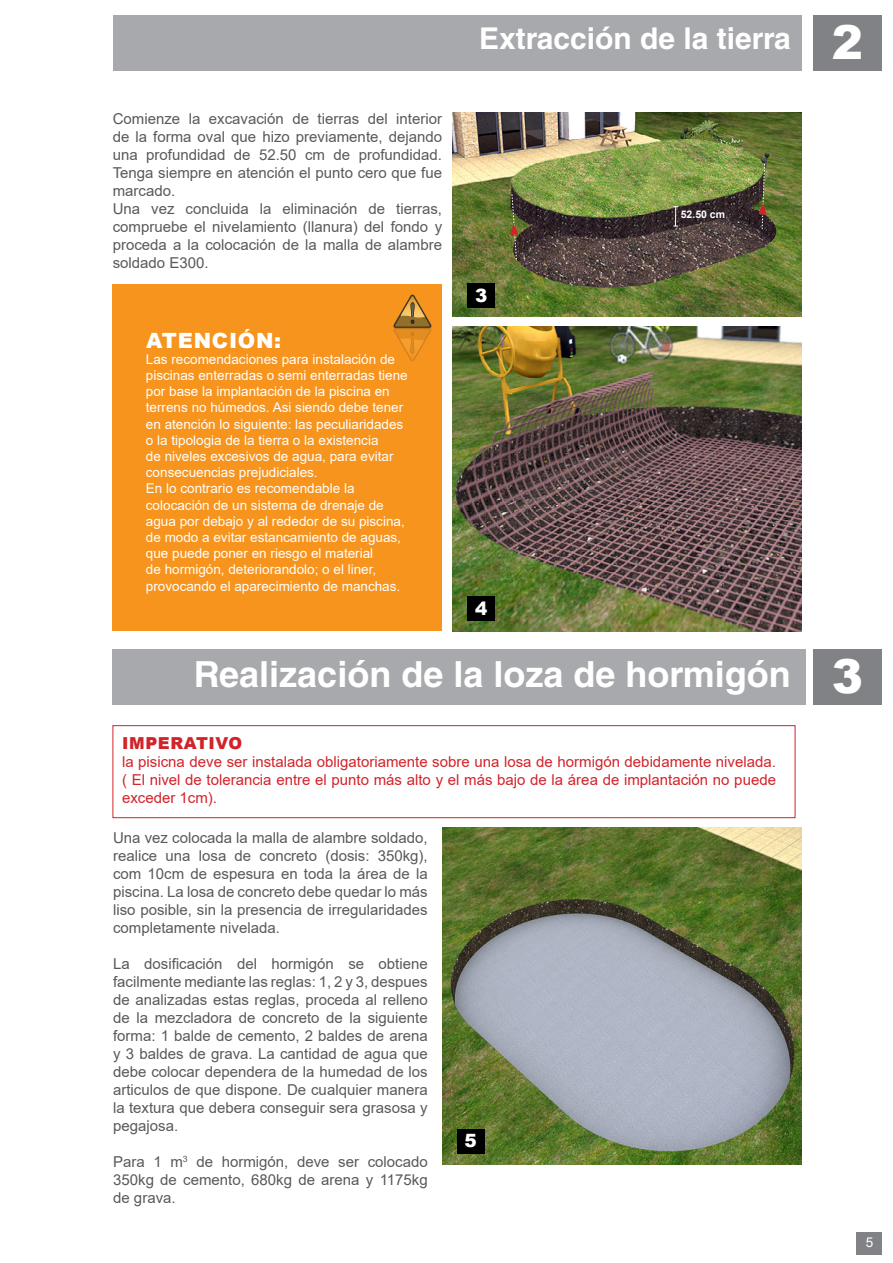
<style>
.page{position:relative;width:893px;height:1263px;background:#fff}
.page>*{position:absolute;margin:0;border:0;box-sizing:border-box;transform-origin:0 0}
.t1{font:900 46.8px "Arial";color:#fff}
.t2{font:700 36px "Helvetica LT Std";color:#fff}
.t3{font:700 30px "Helvetica LT Std";color:#fff}
.t4{font:900 21px "Arial";letter-spacing:.035em;color:#fff}
.t5{font:900 18.3px "Arial";color:#fff}
.t6{font:900 16.5px "Arial";letter-spacing:.035em;color:#d2232a}
.t7{font:15px/18px "Arial";color:#58595b;text-align:justify}
.t8{font:15px/18px "Arial";color:#d2232a;text-align:justify}
.t9{font:13.5px/16.2px "Arial";color:#fff}
.t10{font:700 10.5px "Arial";color:#fff}
.s1{font-family:"Arial";font-weight:900;font-size:46.8px}
</style>
<div class="page">
<img style="left:442px;top:827px;width:359px;height:337px">
<img style="left:453px;top:327px;width:348px;height:304px">
<img style="left:453px;top:113px;width:348px;height:204px">
<div style="left:113px;top:284px;width:329px;height:347px;background:#f7941e"></div>
<div style="left:113px;top:725px;width:682px;height:93px;border:1px solid #d2232a"></div>
<div style="left:113px;top:15px;width:688px;height:56px;background:#a7a9ac"></div>
<div style="left:813px;top:15px;width:69px;height:56px;background:#808285"></div>
<div style="left:857px;top:1232px;width:25px;height:22px;background:#808285"></div>
<div style="left:468px;top:284px;width:27px;height:24px;background:#000"></div>
<div style="left:468px;top:597px;width:27px;height:24px;background:#000"></div>
<div style="left:457px;top:1129px;width:27px;height:24px;background:#000"></div>
<svg style="left:393px;top:294px;width:39px;height:68px"></svg>
<img style="left:411px;top:339px;width:3px;height:14px">
<div style="left:113px;top:649px;width:693px;height:56px;background:#a7a9ac"></div>
<div style="left:813px;top:649px;width:69px;height:56px;background:#808285"></div>
<svg style="left:506px;top:194px;width:16px;height:66px"></svg>
<svg style="left:758px;top:164px;width:10px;height:66px"></svg>
<svg style="left:673px;top:206px;width:5px;height:21px"></svg>
<p class="t7" style="left:113px;top:109px;width:331px;text-align:left">Comienze la excavación de tierras del interior de la forma oval que hizo previamente, dejando una profundidad de 52.50 cm de profundidad.<br>Tenga siempre en atención el punto cero que fue marcado.<br>Una vez concluida la eliminación de tierras, compruebe el nivelamiento (llanura) del fondo y proceda a la colocación de la malla de alambre soldado E300.</p>
<h3 class="t4" style="left:146px;top:325px;width:136px">ATENCIÓN:</h3>
<p class="t9" style="left:146px;top:351px;width:263px">Las recomendaciones para instalación de piscinas enterradas o semi enterradas tiene por base la implantación de la piscina en terrens no húmedos. Asi siendo debe tener en atención lo siguiente: las peculiaridades o la tipologia de la tierra o la existencia<br>de niveles excesivos de agua, para evitar consecuencias prejudiciales.<br>En lo contrario es recomendable la colocación de un sistema de drenaje de agua por debajo y al rededor de su piscina, de modo a evitar estancamiento de aguas, que puede poner en riesgo el material<br>de hormigón, deteriorandolo; o el liner, provocando el aparecimiento de manchas.</p>
<h3 class="t3" style="left:479px;top:21px;width:313px">Extracción de la tierra</h3>
<p class="t5" style="left:475px;top:282px;width:14px">3</p>
<p class="t5" style="left:475px;top:595px;width:14px">4</p>
<p class="t10" style="left:681px;top:207px;width:46px">52.50 cm</p>
<h1 class="t1" style="left:832px;top:9px;width:33px">2</h1>
<h2 class="t2" style="left:194px;top:653px;width:671px">Realización de la loza de hormigón <span class="s1">3</span></h2>
<p class="t6" style="left:122px;top:731px;width:121px">IMPERATIVO</p>
<p class="t8" style="left:122px;top:752px;width:655px">la pisicna deve ser instalada obligatoriamente sobre una losa de hormigón debidamente nivelada. ( El nivel de tolerancia entre el punto más alto y el más bajo de la área de implantación no puede exceder 1cm).</p>
<p class="t7" style="left:113px;top:829px;width:316px">Una vez colocada la malla de alambre soldado, realice una losa de concreto (dosis: 350kg), com 10cm de espesura en toda la área de la piscina. La losa de concreto debe quedar lo más liso posible, sin la presencia de irregularidades completamente nivelada.</p>
<p class="t7" style="left:113px;top:955px;width:316px">La dosificación del hormigón se obtiene facilmente mediante las reglas: 1, 2 y 3, despues de analizadas estas reglas, proceda al relleno de la mezcladora de concreto de la siguiente forma: 1 balde de cemento, 2 baldes de arena y 3 baldes de grava. La cantidad de agua que debe colocar dependera de la humedad de los articulos de que dispone. De cualquier manera la textura que debera conseguir sera grasosa y pegajosa.</p>
<p class="t7" style="left:113px;top:1153px;width:316px">Para 1 m<sup>3</sup> de hormigón, deve ser colocado 350kg de cemento, 680kg de arena y 1175kg de grava.</p>
<p class="t5" style="left:464px;top:1127px;width:14px">5</p>
<p class="t9" style="left:866px;top:1234px;width:9px">5</p>
</div>
